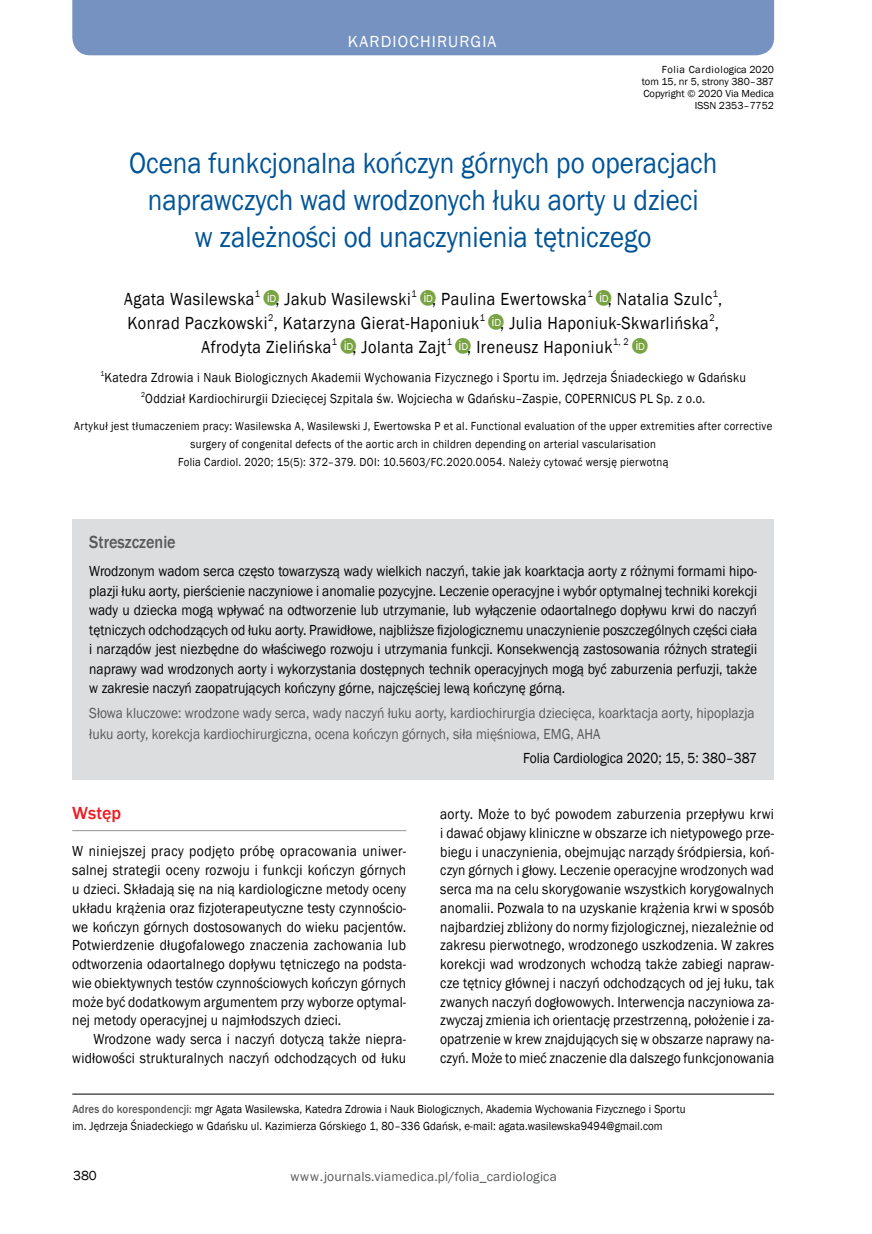
<style>
.page{position:relative;width:872px;height:1234px;background:#fff}
.page>*{position:absolute;margin:0;border:0;box-sizing:border-box;transform-origin:0 0}
.t1{font:36px "Franklin Gothic";color:#79a342}
.t2{font:30px/36.6px "Franklin Gothic";color:#005496;text-align:center;scale:.9 1}
.t3{font:18px "Franklin Gothic";letter-spacing:.03em;color:#000;scale:.9 1}
.t4{font:500 18px "Franklin Gothic";color:#58595b;scale:.9 1}
.t5{font:500 18px "Franklin Gothic";color:#ed1d24}
.t6{font:16.5px "Franklin Gothic";letter-spacing:.07em;color:#fff}
.t7{font:15px/18.8px "Franklin Gothic";letter-spacing:.005em;color:#000;text-align:justify;scale:.9 1}
.t8{font:15px/20.5px "Franklin Gothic";color:#58595b;scale:.9 1}
.t9{font:13.5px/21px "Franklin Gothic";letter-spacing:.025em;color:#000;text-align:center;scale:.9 1}
.t10{font:13.5px "Franklin Gothic";letter-spacing:.01em;color:#58595b}
.t11{font:13.5px "Franklin Gothic";letter-spacing:.025em;color:#000}
.t12{font:12px/18px "Franklin Gothic";letter-spacing:.025em;color:#000;scale:.9 1}
.t13{font:10.5px/12px "Franklin Gothic";color:#000;text-align:right}
.t14{font:9.9px "Franklin Gothic";color:#000;scale:.9 1}
.s1{font-size:36px;color:#79a342}
.s2{font-weight:500;color:#58595b}
</style>
<div class="page">
<div style="left:72px;top:0;width:702px;height:55px;background:#7592c1"></div>
<hr style="left:72px;top:1093px;width:702px;height:1px;background:#000">
<div style="left:72px;top:518px;width:702px;height:261px;background:#dcddde"></div>
<hr style="left:72px;top:830px;width:334px;height:1px;background:#939598">
<p class="t6" style="left:348px;top:31px;width:150px">KARDIOCHIRURGIA</p>
<p class="t13" style="left:642px;top:64px;width:134px">Folia Cardiologica 2020<br>tom 15, nr 5, strony 380–387<br>Copyright © 2020 Via Medica<br>ISSN 2353–7752</p>
<h2 class="t2" style="left:129px;top:146px;width:655px">Ocena funkcjonalna kończyn górnych po operacjach naprawczych wad wrodzonych łuku aorty u dzieci<br>w zależności od unaczynienia tętniczego</h2>
<p class="t3" style="left:124px;top:287px;width:666px">Agata Wasilewska <span class="s1">●</span><sup>i</sup><sup>D</sup>, Jakub Wasilewski <span class="s1">●</span><sup>i</sup><sup>D</sup>, Paulina Ewertowska <span class="s1">●</span><sup>i</sup><sup>D</sup>, Natalia Szulc ,</p>
<p class="t14" style="left:255px;top:287px;width:7px">1</p>
<p class="t14" style="left:411px;top:287px;width:7px">1</p>
<p class="t14" style="left:587px;top:287px;width:7px">1</p>
<p class="t14" style="left:713px;top:287px;width:7px">1</p>
<p class="t3" style="left:127px;top:311px;width:658px">Konrad Paczkowski , Katarzyna Gierat-Haponiuk <span class="s1">●</span><sup>i</sup><sup>D</sup>, Julia Haponiuk-Skwarlińska ,</p>
<p class="t14" style="left:268px;top:311px;width:7px">2</p>
<p class="t14" style="left:480px;top:311px;width:7px">1</p>
<p class="t14" style="left:709px;top:311px;width:7px">2</p>
<p class="t3" style="left:201px;top:335px;width:458px">Afrodyta Zielińska <span class="s1">●</span><sup>i</sup><sup>D</sup>, Jolanta Zajt <span class="s1">●</span><sup>i</sup><sup>D</sup>, Ireneusz Haponiuk</p>
<p class="t14" style="left:332px;top:335px;width:7px">1</p>
<p class="t14" style="left:447px;top:335px;width:7px">1</p>
<p class="t14" style="left:613px;top:335px;width:19px">1, 2</p>
<h1 class="t1" style="left:629px;top:321px;width:23px">●<sup>i</sup> <sup>D</sup></h1>
<p class="t9" style="left:100px;top:367px;width:719px"><sup>1</sup>Katedra Zdrowia i Nauk Biologicznych Akademii Wychowania Fizycznego i Sportu im. Jędrzeja Śniadeckiego w Gdańsku<br><sup>2</sup>Oddział Kardiochirurgii Dziecięcej Szpitala św. Wojciecha w Gdańsku–Zaspie, COPERNICUS PL Sp. z o.o.</p>
<p class="t12" style="left:74px;top:417px;width:777px;text-align:center">Artykuł jest tłumaczeniem pracy: Wasilewska A, Wasilewski J, Ewertowska P et al. Functional evaluation of the upper extremities after corrective surgery of congenital defects of the aortic arch in children depending on arterial vascularisation<br>Folia Cardiol. 2020; 15(5): 372–379. DOI: 10.5603/FC.2020.0054. Należy cytować wersję pierwotną</p>
<p class="t4" style="left:89px;top:531px;width:98px">Streszczenie</p>
<p class="t7" style="left:89px;top:562px;width:743px;line-height:19.5px">Wrodzonym wadom serca często towarzyszą wady wielkich naczyń, takie jak koarktacja aorty z różnymi formami hipo&shy;plazji łuku aorty, pierścienie naczyniowe i anomalie pozycyjne. Leczenie operacyjne i wybór optymalnej techniki korekcji wady u dziecka mogą wpływać na odtworzenie lub utrzymanie, lub wyłączenie odaortalnego dopływu krwi do naczyń tętniczych odchodzących od łuku aorty. Prawidłowe, najbliższe fizjologicznemu unaczynienie poszczególnych części ciała i narządów jest niezbędne do właściwego rozwoju i utrzymania funkcji. Konsekwencją zastosowania różnych strategii naprawy wad wrodzonych aorty i wykorzystania dostępnych technik operacyjnych mogą być zaburzenia perfuzji, także w zakresie naczyń zaopatrujących kończyny górne, najczęściej lewą kończynę górną.</p>
<p class="t8" style="left:89px;top:703px;width:740px">Słowa kluczowe: wrodzone wady serca, wady naczyń łuku aorty, kardiochirurgia dziecięca, koarktacja aorty, hipoplazja łuku aorty, korekcja kardiochirurgiczna, ocena kończyn górnych, siła mięśniowa, EMG, AHA</p>
<p class="t7" style="left:523px;top:748px;width:261px">Folia Cardiologica 2020; 15, 5: 380–387</p>
<p class="t5" style="left:72px;top:801px;width:50px">Wstęp</p>
<p class="t7" style="left:72px;top:842px;width:372px">W niniejszej pracy podjęto próbę opracowania uniwer&shy;salnej strategii oceny rozwoju i funkcji kończyn górnych u dzieci. Składają się na nią kardiologiczne metody oceny układu krążenia oraz fizjoterapeutyczne testy czynnościo&shy;we kończyn górnych dostosowanych do wieku pacjentów.<br>Potwierdzenie długofalowego znaczenia zachowania lub odtworzenia odaortalnego dopływu tętniczego na podsta&shy;wie obiektywnych testów czynnościowych kończyn górnych może być dodatkowym argumentem przy wyborze optymal&shy;nej metody operacyjnej u najmłodszych dzieci.</p>
<p class="t7" style="left:72px;top:1029px;width:372px;text-align:right">Wrodzone wady serca i naczyń dotyczą także niepra&shy;widłowości strukturalnych naczyń odchodzących od łuku</p>
<p class="t7" style="left:440px;top:804px;width:372px">aorty. Może to być powodem zaburzenia przepływu krwi i dawać objawy kliniczne w obszarze ich nietypowego prze&shy;biegu i unaczynienia, obejmując narządy śródpiersia, koń&shy;czyn górnych i głowy. Leczenie operacyjne wrodzonych wad serca ma na celu skorygowanie wszystkich korygowalnych anomalii. Pozwala to na uzyskanie krążenia krwi w sposób najbardziej zbliżony do normy fizjologicznej, niezależnie od zakresu pierwotnego, wrodzonego uszkodzenia. W zakres korekcji wad wrodzonych wchodzą także zabiegi napraw&shy;cze tętnicy głównej i naczyń odchodzących od jej łuku, tak zwanych naczyń dogłowowych. Interwencja naczyniowa za&shy;zwyczaj zmienia ich orientację przestrzenną, położenie i za&shy;opatrzenie w krew znajdujących się w obszarze naprawy na&shy;czyń. Może to mieć znaczenie dla dalszego funkcjonowania</p>
<p class="t12" style="left:72px;top:1100px;width:683px;line-height:16.5px"><span class="s2">Adres do korespondencji:</span> mgr Agata Wasilewska, Katedra Zdrowia i Nauk Biologicznych, Akademia Wychowania Fizycznego i Sportu im. Jędrzeja Śniadeckiego w Gdańsku ul. Kazimierza Górskiego 1, 80–336 Gdańsk, e-mail: agata.wasilewska9494@gmail.com</p>
<p class="t11" style="left:73px;top:1166px;width:25px">380</p>
<p class="t10" style="left:290px;top:1167px;width:268px">www.journals.viamedica.pl/folia_cardiologica</p>
</div>
